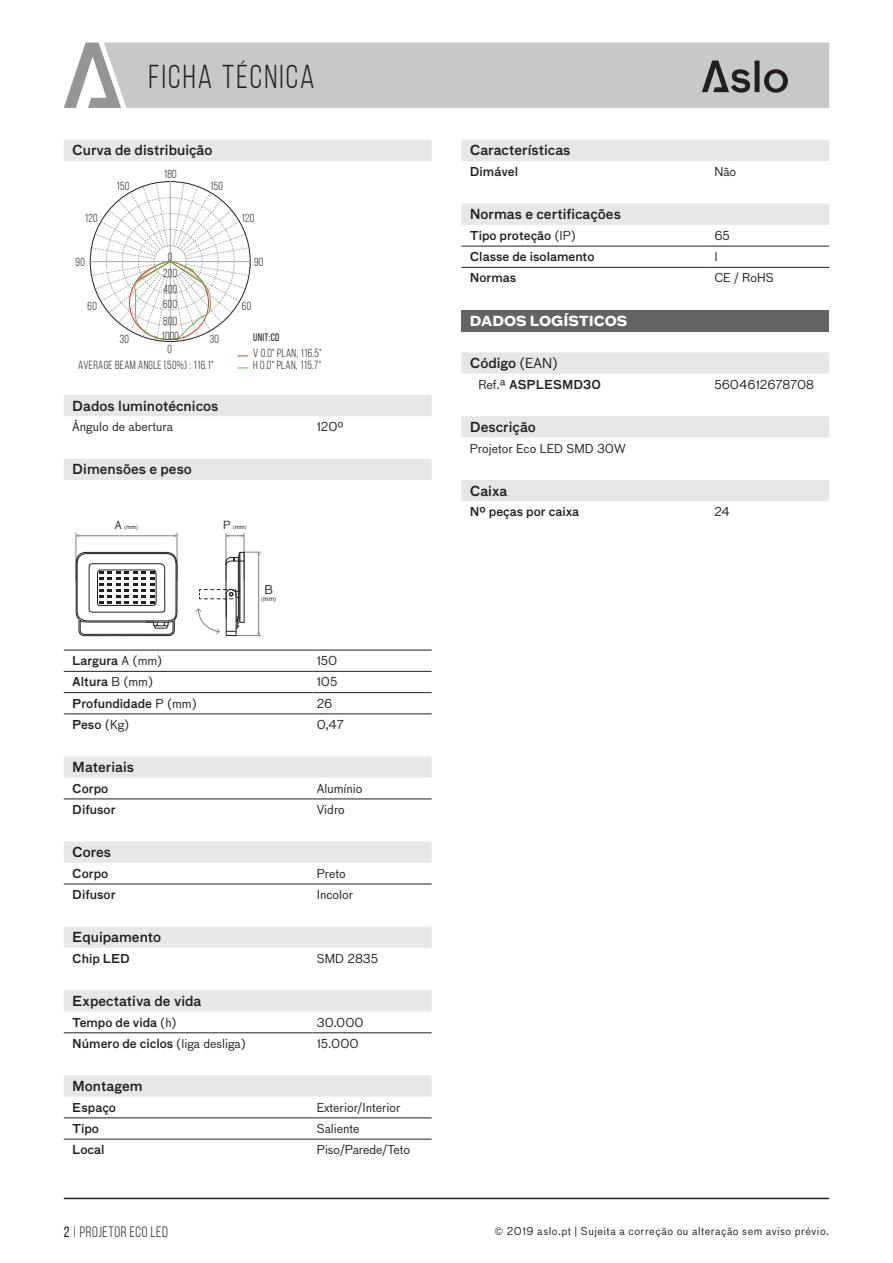
<style>
.page{position:relative;width:893px;height:1263px;background:#fff}
.page>*{position:absolute;margin:0;border:0;box-sizing:border-box;transform-origin:0 0}
.t1{font:33px "Bebas Neue";letter-spacing:.065em;color:#231f20}
.t2{font:15px "Bebas Neue";letter-spacing:.04em;color:#231f20}
.t3{font:500 13.5px "Bau LF";color:#231f20}
.t4{font:700 13.5px "Bau LF";color:#fff}
.t5{font:500 12px "Bau LF";color:#231f20}
.t6{font:12px "Bau LF";color:#231f20}
.t7{font:11.85px "Bau LF";color:#231f20}
.t8{font:11.7px/15.9px "Bebas Neue";letter-spacing:.03em;color:#231f20}
.t9{font:10.95px "Bau LF";color:#231f20}
.t10{font:10.8px "Bebas Neue";letter-spacing:.03em;color:#231f20}
.t11{font:10.5px "Bau LF";letter-spacing:.045em;color:#231f20}
.t12{font:5.1px "Bau LF";color:#231f20}
.t13{font:4.65px "Bau LF";color:#231f20}
.s1{font-size:6.15px}
.s2{font-size:6.75px}
.s3{font-weight:400}
.s4{font-style:inherit}
.s5{font-family:"Avant Garde IT Cby BT"}
</style>
<div class="page">
<svg style="left:64px;top:43px;width:40px;height:65px"></svg>
<div style="left:104px;top:43px;width:725px;height:65px;background:#c7c8ca"></div>
<svg style="left:702px;top:61px;width:86px;height:32px"></svg>
<hr style="left:64px;top:1198px;width:765px;height:1px;background:#231f20">
<svg style="left:64px;top:140px;width:368px;height:956px"></svg>
<hr style="left:64px;top:650px;width:249px;height:1px;background:#231f20">
<hr style="left:313px;top:650px;width:119px;height:1px;background:#231f20">
<hr style="left:64px;top:671px;width:249px;height:1px;background:#231f20">
<hr style="left:313px;top:671px;width:119px;height:1px;background:#231f20">
<hr style="left:64px;top:692px;width:249px;height:1px;background:#231f20">
<hr style="left:313px;top:692px;width:119px;height:1px;background:#231f20">
<hr style="left:64px;top:714px;width:249px;height:1px;background:#231f20">
<hr style="left:313px;top:714px;width:119px;height:1px;background:#231f20">
<hr style="left:64px;top:1032px;width:249px;height:1px;background:#231f20">
<hr style="left:313px;top:1032px;width:119px;height:1px;background:#231f20">
<hr style="left:64px;top:1139px;width:249px;height:1px;background:#231f20">
<hr style="left:313px;top:1139px;width:119px;height:1px;background:#231f20">
<hr style="left:64px;top:1117px;width:249px;height:1px;background:#231f20">
<hr style="left:313px;top:1117px;width:119px;height:1px;background:#231f20">
<hr style="left:64px;top:799px;width:249px;height:1px;background:#231f20">
<hr style="left:313px;top:799px;width:119px;height:1px;background:#231f20">
<hr style="left:64px;top:884px;width:249px;height:1px;background:#231f20">
<hr style="left:313px;top:884px;width:119px;height:1px;background:#231f20">
<div style="left:72px;top:165px;width:255px;height:204px;background:#fff"></div>
<hr style="left:170px;top:278px;width:1px;height:64px;background:#a8a9ad">
<hr style="left:186px;top:261px;width:64px;height:1px;background:#a8a9ad">
<hr style="left:90px;top:261px;width:64px;height:1px;background:#a8a9ad">
<svg style="left:91px;top:182px;width:158px;height:159px"></svg>
<hr style="left:78px;top:535px;width:97px;height:1px;background:#808285">
<hr style="left:76px;top:533px;width:1px;height:48px;background:#808285">
<svg style="left:227px;top:534px;width:17px;height:3px"></svg>
<hr style="left:177px;top:533px;width:1px;height:48px;background:#808285">
<hr style="left:226px;top:533px;width:1px;height:48px;background:#808285">
<hr style="left:244px;top:533px;width:1px;height:48px;background:#808285">
<svg style="left:76px;top:552px;width:102px;height:84px"></svg>
<svg style="left:195px;top:551px;width:66px;height:85px"></svg>
<svg style="left:461px;top:140px;width:368px;height:361px"></svg>
<div style="left:461px;top:310px;width:368px;height:21px;background:#636366"></div>
<hr style="left:461px;top:246px;width:249px;height:1px;background:#231f20">
<hr style="left:710px;top:246px;width:119px;height:1px;background:#231f20">
<hr style="left:461px;top:267px;width:249px;height:1px;background:#231f20">
<hr style="left:710px;top:267px;width:119px;height:1px;background:#231f20">
<h1 class="t1" style="left:148px;top:59px;width:168px">FICHA TÉCNICA</h1>
<p class="t3" style="left:72px;top:141px;width:142px">Curva de distribuição</p>
<p class="t8" style="left:85px;top:209px;width:14px">120</p>
<p class="t8" style="left:76px;top:253px;width:11px">90</p>
<p class="t8" style="left:88px;top:298px;width:11px">60</p>
<p class="t8" style="left:116px;top:178px;width:14px">150</p>
<p class="t8" style="left:120px;top:331px;width:11px">30</p>
<p class="t8" style="left:164px;top:166px;width:14px">180</p>
<p class="t8" style="left:168px;top:249px;width:6px">0</p>
<p class="t8" style="left:163px;top:265px;width:16px">200</p>
<p class="t8" style="left:161px;top:281px;width:19px">400<br>600<br>800<br>1000</p>
<p class="t8" style="left:168px;top:341px;width:6px">0</p>
<p class="t8" style="left:210px;top:178px;width:14px">150</p>
<p class="t8" style="left:210px;top:331px;width:11px">30</p>
<p class="t8" style="left:78px;top:357px;width:137px">AVERAGE BEAM ANGLE (50%) : 116.1°</p>
<p class="t8" style="left:241px;top:209px;width:14px">120</p>
<p class="t8" style="left:254px;top:253px;width:11px">90</p>
<p class="t8" style="left:242px;top:298px;width:11px">60</p>
<p class="t10" style="left:253px;top:331px;width:28px">UNIT:cd</p>
<p class="t8" style="left:253px;top:347px;width:70px;line-height:12px">V 0.0° PLAN, 116.5°<br>H 0.0° PLAN, 115.7°</p>
<p class="t3" style="left:72px;top:396px;width:148px">Dados luminotécnicos</p>
<p class="t6" style="left:72px;top:418px;width:102px">Ângulo de abertura</p>
<p class="t6" style="left:317px;top:418px;width:28px">120º</p>
<p class="t3" style="left:72px;top:460px;width:121px">Dimensões e peso</p>
<p class="t9" style="left:115px;top:517px;width:8px">A</p>
<p class="t13" style="left:124px;top:524px;width:16px">(<span class="s1">mm</span>)</p>
<p class="t9" style="left:223px;top:517px;width:9px">P</p>
<p class="t13" style="left:233px;top:524px;width:16px">(<span class="s1">mm</span>)</p>
<p class="t7" style="left:265px;top:582px;width:10px">B</p>
<p class="t12" style="left:261px;top:595px;width:17px">(<span class="s2">mm</span>)</p>
<p class="t5" style="left:72px;top:652px;width:92px">Largura <span class="s3">A (mm)</span></p>
<p class="t6" style="left:317px;top:652px;width:22px">150</p>
<p class="t5" style="left:72px;top:673px;width:82px">Altura <span class="s3">B (mm)</span></p>
<p class="t6" style="left:317px;top:673px;width:22px">105</p>
<p class="t5" style="left:72px;top:695px;width:126px">Profundidade <span class="s3">P (mm)</span></p>
<p class="t6" style="left:317px;top:695px;width:17px">26</p>
<p class="t5" style="left:72px;top:716px;width:59px">Peso <span class="s3">(Kg)</span></p>
<p class="t6" style="left:317px;top:716px;width:29px">0,47</p>
<p class="t3" style="left:72px;top:757px;width:63px">Materiais</p>
<p class="t5" style="left:72px;top:780px;width:38px">Corpo</p>
<p class="t6" style="left:317px;top:780px;width:47px">Alumínio</p>
<p class="t5" style="left:72px;top:801px;width:45px">Difusor</p>
<p class="t6" style="left:317px;top:801px;width:30px">Vidro</p>
<p class="t3" style="left:72px;top:842px;width:40px">Cores</p>
<p class="t5" style="left:72px;top:865px;width:38px">Corpo</p>
<p class="t6" style="left:317px;top:865px;width:30px">Preto</p>
<p class="t5" style="left:72px;top:886px;width:45px">Difusor</p>
<p class="t6" style="left:317px;top:886px;width:38px">Incolor</p>
<p class="t3" style="left:72px;top:928px;width:90px">Equipamento</p>
<p class="t5" style="left:72px;top:950px;width:59px">Chip LED</p>
<p class="t6" style="left:317px;top:950px;width:63px">SMD 2835</p>
<p class="t3" style="left:72px;top:991px;width:131px">Expectativa de vida</p>
<p class="t5" style="left:72px;top:1014px;width:106px">Tempo de vida <span class="s3">(h)</span></p>
<p class="t6" style="left:317px;top:1014px;width:48px">30.000</p>
<p class="t5" style="left:72px;top:1035px;width:175px">Número de ciclos <span class="s3">(liga desliga)</span></p>
<p class="t6" style="left:317px;top:1035px;width:43px">15.000</p>
<p class="t3" style="left:72px;top:1076px;width:72px">Montagem</p>
<p class="t5" style="left:72px;top:1099px;width:45px">Espaço</p>
<p class="t6" style="left:317px;top:1099px;width:85px">Exterior/Interior</p>
<p class="t5" style="left:72px;top:1120px;width:28px">Tipo</p>
<p class="t6" style="left:317px;top:1120px;width:44px">Saliente</p>
<p class="t5" style="left:72px;top:1141px;width:34px">Local</p>
<p class="t6" style="left:317px;top:1141px;width:95px">Piso/Parede/Teto</p>
<p class="t3" style="left:470px;top:141px;width:102px">Características</p>
<p class="t5" style="left:470px;top:163px;width:50px">Dimável</p>
<p class="t6" style="left:714px;top:163px;width:23px">Não</p>
<p class="t3" style="left:470px;top:205px;width:153px">Normas e certificações</p>
<p class="t5" style="left:470px;top:227px;width:107px">Tipo proteção <span class="s3">(IP)</span></p>
<p class="t6" style="left:714px;top:227px;width:17px">65</p>
<p class="t5" style="left:470px;top:248px;width:126px">Classe de isolamento</p>
<p class="t6" style="left:714px;top:248px;width:5px">I</p>
<p class="t5" style="left:470px;top:270px;width:48px">Normas</p>
<p class="t6" style="left:714px;top:270px;width:61px">CE / RoHS</p>
<p class="t4" style="left:470px;top:311px;width:159px">DADOS LOGÍSTICOS</p>
<p class="t3" style="left:470px;top:354px;width:90px">Código <span class="s3">(EAN)</span></p>
<p class="t5" style="left:478px;top:376px;width:124px"><span class="s3">Ref.ª</span> ASPLESMD30</p>
<p class="t6" style="left:714px;top:376px;width:101px">5604612678708</p>
<p class="t3" style="left:470px;top:417px;width:68px">Descrição</p>
<p class="t6" style="left:470px;top:440px;width:157px">Projetor Eco LED SMD 30W</p>
<p class="t3" style="left:470px;top:481px;width:39px">Caixa</p>
<p class="t5" style="left:470px;top:503px;width:111px">Nº peças por caixa</p>
<p class="t6" style="left:714px;top:503px;width:17px">24</p>
<p class="t2" style="left:64px;top:1223px;width:106px"><span class="s4">2</span> | PROJETOR ECO LED</p>
<p class="t11" style="left:494px;top:1224px;width:336px"><span class="s5">©</span> 2019 aslo.pt | Sujeita a correção ou alteração sem aviso prévio.</p>
</div>
